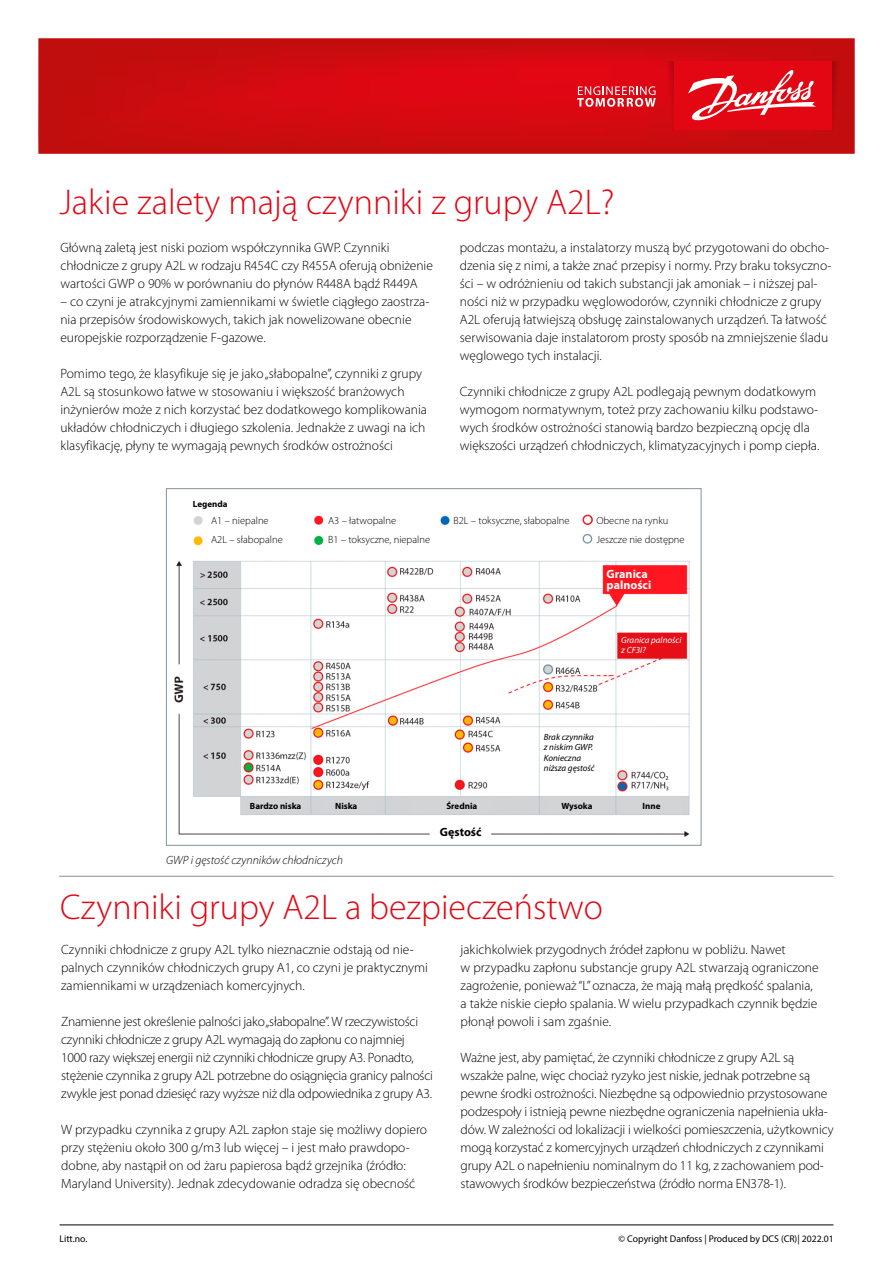
<style>
.page{position:relative;width:893px;height:1263px;background:#fff}
.page>*{position:absolute;margin:0;border:0;box-sizing:border-box;transform-origin:0 0}
.t1{font:300 36px "Myriad Pro";color:#e30613}
.t2{font:300 13.5px/18px "Myriad Pro";color:#000}
.t3{font:300 13.5px/18px "Myriad Pro";letter-spacing:-.02em;color:#000}
.t4{font:italic 300 12px "Myriad Pro";color:#000}
.t5{font:700 12px/10.5px "Myriad Pro";color:#fff}
.t6{font:700 12px "Myriad Pro";color:#000}
.t7{font:300 10.5px "Myriad Pro";color:#000}
.t8{font:9.75px "Myriad Pro";color:#000}
.t9{font:italic 9px/10.5px "Myriad Pro";color:#000}
.t10{font:700 9px "Myriad Pro";color:#000}
.t11{font:italic 9px/10.5px "Myriad Pro";color:#fff}
</style>
<div class="page">
<hr style="left:60px;top:1224px;width:773px;height:1px;background:#000">
<svg style="left:38px;top:38px;width:817px;height:116px;background:#cd0c11"></svg>
<svg style="left:832px;top:61px;width:12px;height:69px"></svg>
<div style="left:674px;top:61px;width:158px;height:69px;background:#e30613"></div>
<svg style="left:577px;top:61px;width:97px;height:69px;background:#dd1c26"></svg>
<svg style="left:688px;top:70px;width:128px;height:51px"></svg>
<img style="left:174px;top:514px;width:516px;height:323px">
<hr style="left:59px;top:876px;width:774px;height:1px;background:#83929b">
<h1 class="t1" style="left:60px;top:182px;width:557px">Jakie zalety mają czynniki z grupy A2L?</h1>
<p class="t2" style="left:60px;top:239px;width:374px">Główną zaletą jest niski poziom współczynnika GWP. Czynniki chłodnicze z grupy A2L w rodzaju R454C czy R455A oferują obniżenie wartości GWP o 90% w porównaniu do płynów R448A bądź R449A</p>
<p class="t2" style="left:60px;top:293px;width:370px">– co czyni je atrakcyjnymi zamiennikami w świetle ciągłego zaostrza&shy;nia przepisów środowiskowych, takich jak nowelizowane obecnie europejskie rozporządzenie F-gazowe.</p>
<p class="t2" style="left:60px;top:365px;width:368px">Pomimo tego, że klasyfikuje się je jako „słabopalne”, czynniki z grupy A2L są stosunkowo łatwe w stosowaniu i większość branżowych inżynierów może z nich korzystać bez dodatkowego komplikowania układów chłodniczych i długiego szkolenia. Jednakże z uwagi na ich klasyfikację, płyny te wymagają pewnych środków ostrożności</p>
<p class="t10" style="left:193px;top:498px;width:36px">Legenda</p>
<p class="t2" style="left:460px;top:239px;width:373px">podczas montażu, a instalatorzy muszą być przygotowani do obcho&shy;dzenia się z nimi, a także znać przepisy i normy. Przy braku toksyczno&shy;ści – w odróżnieniu od takich substancji jak amoniak – i niższej pal&shy;ności niż w przypadku węglowodorów, czynniki chłodnicze z grupy A2L oferują łatwiejszą obsługę zainstalowanych urządzeń. Ta łatwość serwisowania daje instalatorom prosty sposób na zmniejszenie śladu węglowego tych instalacji.</p>
<p class="t2" style="left:460px;top:383px;width:361px">Czynniki chłodnicze z grupy A2L podlegają pewnym dodatkowym wymogom normatywnym, toteż przy zachowaniu kilku podstawo&shy;wych środków ostrożności stanowią bardzo bezpieczną opcję dla większości urządzeń chłodniczych, klimatyzacyjnych i pomp ciepła.</p>
<p class="t7" style="left:211px;top:514px;width:59px">A1 – niepalne</p>
<p class="t7" style="left:328px;top:514px;width:70px">A3 – łatwopalne</p>
<p class="t7" style="left:454px;top:514px;width:118px">B2L – toksyczne, słabopalne</p>
<p class="t7" style="left:596px;top:514px;width:74px">Obecne na rynku</p>
<p class="t7" style="left:211px;top:534px;width:73px">A2L – słabopalne</p>
<p class="t7" style="left:328px;top:534px;width:104px">B1 – toksyczne, niepalne</p>
<p class="t7" style="left:596px;top:534px;width:90px">Jeszcze nie dostępne</p>
<p class="t5" style="left:607px;top:569px;width:46px">Granica palności</p>
<p class="t10" style="left:250px;top:800px;width:53px">Bardzo niska</p>
<p class="t11" style="left:621px;top:634px;width:62px">Granica palności z CF3I?</p>
<p class="t9" style="left:544px;top:731px;width:52px">Brak czynnika z niskim GWP.<br>Konieczna niższa gęstość</p>
<p class="t10" style="left:335px;top:800px;width:24px">Niska</p>
<p class="t10" style="left:446px;top:800px;width:32px">Średnia</p>
<p class="t10" style="left:561px;top:800px;width:33px">Wysoka</p>
<p class="t10" style="left:643px;top:800px;width:19px">Inne</p>
<p class="t6" style="left:440px;top:824px;width:43px">Gęstość</p>
<p class="t4" style="left:166px;top:853px;width:178px">GWP i gęstość czynników chłodniczych</p>
<h1 class="t1" style="left:60px;top:887px;width:544px">Czynniki grupy A2L a bezpieczeństwo</h1>
<p class="t2" style="left:61px;top:941px;width:368px">Czynniki chłodnicze z grupy A2L tylko nieznacznie odstają od nie&shy;palnych czynników chłodniczych grupy A1, co czyni je praktycznymi zamiennikami w urządzeniach komercyjnych.</p>
<p class="t3" style="left:61px;top:1013px;width:373px">Znamienne jest określenie palności jako „słabopalne”. W rzeczywistości czynniki chłodnicze z grupy A2L wymagają do zapłonu co najmniej 1000 razy większej energii niż czynniki chłodnicze grupy A3. Ponadto, stężenie czynnika z grupy A2L potrzebne do osiągnięcia granicy palności zwykle jest ponad dziesięć razy wyższe niż dla odpowiednika z grupy A3.</p>
<p class="t2" style="left:61px;top:1121px;width:367px">W przypadku czynnika z grupy A2L zapłon staje się możliwy dopiero przy stężeniu około 300 g/m3 lub więcej – i jest mało prawdopo&shy;dobne, aby nastąpił on od żaru papierosa bądź grzejnika (źródło:<br>Maryland University). Jednak zdecydowanie odradza się obecność</p>
<p class="t2" style="left:461px;top:941px;width:360px">jakichkolwiek przygodnych źródeł zapłonu w pobliżu. Nawet<br>w przypadku zapłonu substancje grupy A2L stwarzają ograniczone zagrożenie, ponieważ “L” oznacza, że mają małą prędkość spalania, a także niskie ciepło spalania. W wielu przypadkach czynnik będzie płonął powoli i sam zgaśnie.</p>
<p class="t2" style="left:461px;top:1049px;width:375px">Ważne jest, aby pamiętać, że czynniki chłodnicze z grupy A2L są wszakże palne, więc chociaż ryzyko jest niskie, jednak potrzebne są pewne środki ostrożności. Niezbędne są odpowiednio przystosowane podzespoły i istnieją pewne niezbędne ograniczenia napełnienia ukła&shy;dów. W zależności od lokalizacji i wielkości pomieszczenia, użytkownicy mogą korzystać z komercyjnych urządzeń chłodniczych z czynnikami grupy A2L o napełnieniu nominalnym do 11 kg, z zachowaniem pod&shy;stawowych środków bezpieczeństwa (źródło norma EN378-1).</p>
<p class="t8" style="left:60px;top:1233px;width:29px">Litt.no.</p>
<p class="t8" style="left:619px;top:1233px;width:217px">© Copyright Danfoss | Produced by DCS (CR)| 2022.01</p>
</div>
